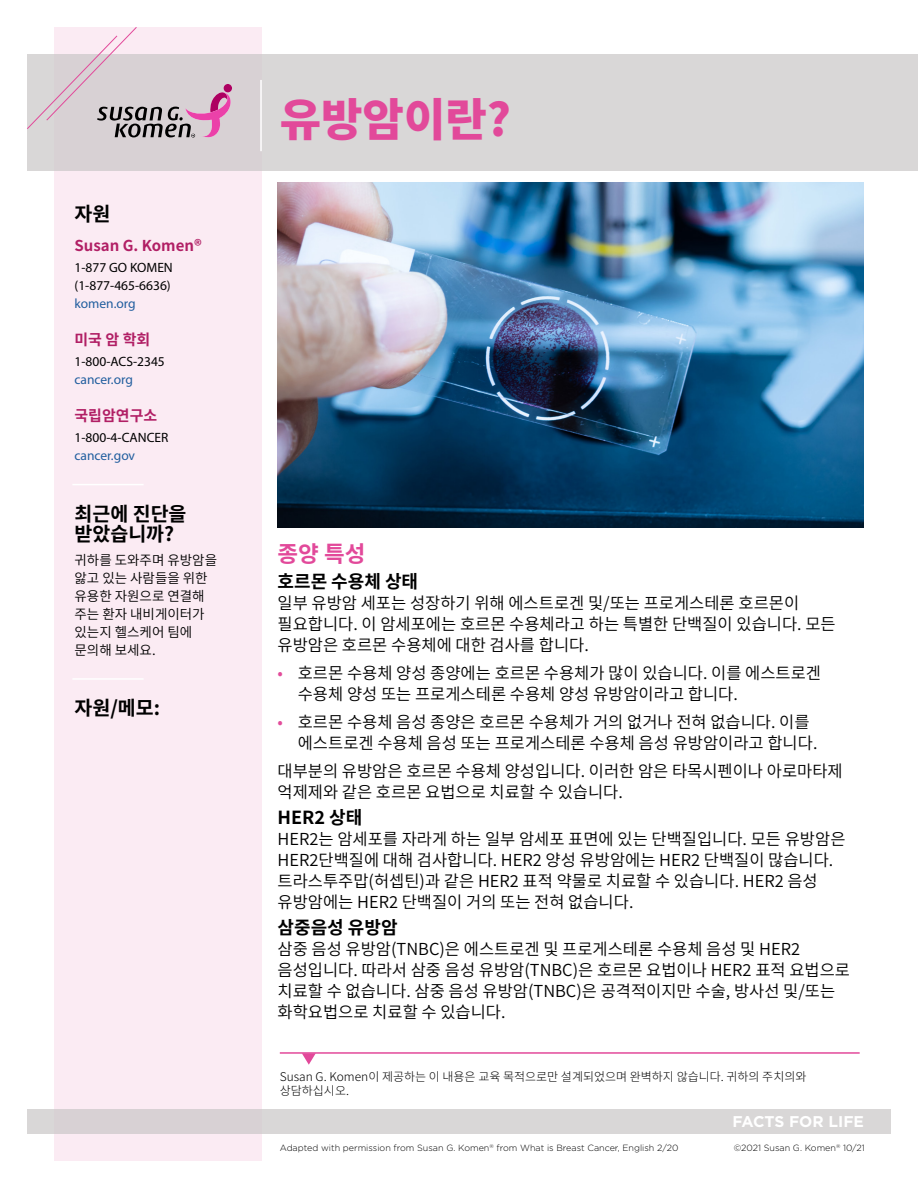
<style>
.page{position:relative;width:918px;height:1188px;background:#fff}
.page>*{position:absolute;margin:0;border:0;box-sizing:border-box;transform-origin:0 0}
.t1{font:800 45px "Source Han Sans KR";color:#e2499a}
.t2{font:700 22.5px "Source Han Sans KR";color:#e2499a}
.t3{font:700 19.5px/19.5px "Source Han Sans KR";color:#000}
.t4{font:700 18px "Source Han Sans KR";color:#000}
.t5{font:16.5px/21px "Source Han Sans KR";color:#000}
.t6{font:700 15.6px "Gotham";color:#fff}
.t7{font:700 15px "Source Han Sans KR";color:#b11f65}
.t8{font:13.5px/18px "Source Han Sans KR";color:#000}
.t9{font:13.5px/18px "Myriad Pro";color:#000}
.t10{font:13.5px "Myriad Pro";color:#215e9e}
.t11{font:300 12px/13.5px "Source Han Sans KR";color:#000}
.t12{font:300 9px "Gotham";color:#000}
.s1{color:#e24d9b}
</style>
<div class="page">
<div style="left:54px;top:27px;width:208px;height:1134px;background:#fbebf3"></div>
<div style="left:27px;top:1110px;width:864px;height:24px;background:#d9d7d7"></div>
<div style="left:27px;top:54px;width:891px;height:117px;background:#d9d7d7"></div>
<hr style="left:260px;top:80px;width:2px;height:71px;background:#fff">
<hr style="left:72px;top:484px;width:72px;height:1px;background:#fff">
<hr style="left:72px;top:678px;width:72px;height:2px;background:#fff">
<hr style="left:280px;top:1052px;width:580px;height:2px;background:#e2499a">
<svg style="left:302px;top:1053px;width:14px;height:12px"></svg>
<svg style="left:27px;top:27px;width:205px;height:111px"></svg>
<img style="left:278px;top:182px;width:586px;height:345px">
<p class="t3" style="left:75px;top:204px;width:37px">자원</p>
<p class="t7" style="left:75px;top:237px;width:129px">Susan G. Komen®</p>
<p class="t9" style="left:75px;top:258px;width:100px">1-877 GO KOMEN (1-877-465-6636)</p>
<p class="t10" style="left:75px;top:295px;width:63px">komen.org</p>
<p class="t7" style="left:75px;top:331px;width:77px">미국 암 학회</p>
<p class="t9" style="left:75px;top:352px;width:92px">1-800-ACS-2345</p>
<p class="t10" style="left:75px;top:371px;width:60px">cancer.org</p>
<p class="t7" style="left:75px;top:407px;width:84px">국립암연구소</p>
<p class="t9" style="left:75px;top:428px;width:96px">1-800-4-CANCER</p>
<p class="t10" style="left:75px;top:447px;width:62px">cancer.gov</p>
<p class="t3" style="left:75px;top:505px;width:114px">최근에 진단을 받았습니까?</p>
<p class="t8" style="left:75px;top:552px;width:144px">귀하를 도와주며 유방암을 앓고 있는 사람들을 위한 유용한 자원으로 연결해 주는 환자 내비게이터가 있는지 헬스케어 팀에 문의해 보세요.</p>
<p class="t3" style="left:75px;top:699px;width:87px">자원/메모:</p>
<h1 class="t1" style="left:280px;top:94px;width:233px">유방암이란?</h1>
<h2 class="t2" style="left:278px;top:541px;width:89px">종양 특성</h2>
<p class="t4" style="left:278px;top:572px;width:142px">호르몬 수용체 상태</p>
<p class="t5" style="left:278px;top:593px;width:560px">일부 유방암 세포는 성장하기 위해 에스트로겐 및/또는 프로게스테론 호르몬이 필요합니다. 이 암세포에는 호르몬 수용체라고 하는 특별한 단백질이 있습니다. 모든 유방암은 호르몬 수용체에 대한 검사를 합니다.</p>
<p class="t5" style="left:298px;top:663px;width:525px;text-indent:-20px"><span class="s1">•</span> 호르몬 수용체 양성 종양에는 호르몬 수용체가 많이 있습니다. 이를 에스트로겐 수용체 양성 또는 프로게스테론 수용체 양성 유방암이라고 합니다.</p>
<p class="t5" style="left:298px;top:712px;width:521px;text-indent:-20px"><span class="s1">•</span> 호르몬 수용체 음성 종양은 호르몬 수용체가 거의 없거나 전혀 없습니다. 이를 에스트로겐 수용체 음성 또는 프로게스테론 수용체 음성 유방암이라고 합니다.</p>
<p class="t5" style="left:278px;top:760px;width:567px">대부분의 유방암은 호르몬 수용체 양성입니다. 이러한 암은 타목시펜이나 아로마타제 억제제와 같은 호르몬 요법으로 치료할 수 있습니다.</p>
<p class="t4" style="left:278px;top:807px;width:86px">HER2 상태</p>
<p class="t5" style="left:278px;top:829px;width:569px">HER2는 암세포를 자라게 하는 일부 암세포 표면에 있는 단백질입니다. 모든 유방암은 HER2단백질에 대해 검사합니다. HER2 양성 유방암에는 HER2 단백질이 많습니다. 트라스투주맙(허셉틴)과 같은 HER2 표적 약물로 치료할 수 있습니다. HER2 음성 유방암에는 HER2 단백질이 거의 또는 전혀 없습니다.</p>
<p class="t4" style="left:278px;top:917px;width:122px">삼중음성 유방암</p>
<p class="t5" style="left:278px;top:939px;width:574px">삼중 음성 유방암(TNBC)은 에스트로겐 및 프로게스테론 수용체 음성 및 HER2 음성입니다. 따라서 삼중 음성 유방암(TNBC)은 호르몬 요법이나 HER2 표적 요법으로 치료할 수 없습니다. 삼중 음성 유방암(TNBC)은 공격적이지만 수술, 방사선 및/또는 화학요법으로 치료할 수 있습니다.</p>
<p class="t11" style="left:280px;top:1070px;width:528px">Susan G. Komen이 제공하는 이 내용은 교육 목적으로만 설계되었으며 완벽하지 않습니다. 귀하의 주치의와 상담하십시오.</p>
<p class="t6" style="left:733px;top:1112px;width:133px">FACTS FOR LIFE</p>
<p class="t12" style="left:280px;top:1143px;width:400px">Adapted with permission from Susan G. Komen<sup>®</sup> from What is Breast Cancer, English 2/20</p>
<p class="t12" style="left:734px;top:1143px;width:133px">©2021 Susan G. Komen<sup>®</sup> 10/21</p>
</div>
